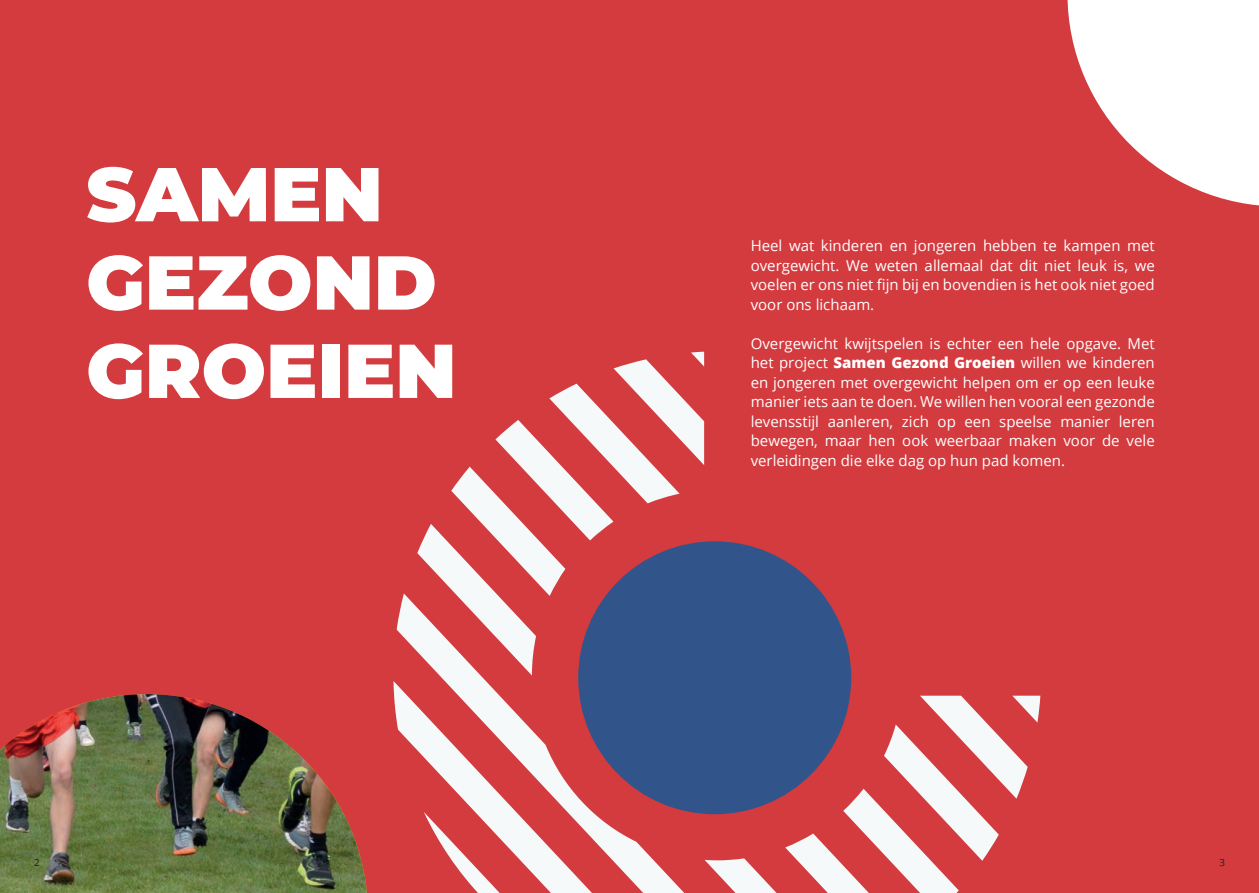
<style>
.page{position:relative;width:1259px;height:893px;background:#d33b3f}
.page>*{position:absolute;margin:0;border:0;box-sizing:border-box;transform-origin:0 0}
.t1{font:900 76.2px/88.3px "Montserrat";color:#fff}
.t2{font:15px/19.5px "Open Sans";color:#fff;text-align:justify}
.t3{font:9.75px "Open Sans";color:#231f20}
.s1{font-weight:800}
</style>
<div class="page">
<div style="left:578px;top:541px;width:273px;height:273px;background:#31558b;border-radius:50%"></div>
<svg style="left:397px;top:593px;width:307px;height:221px"></svg>
<svg style="left:393px;top:681px;width:297px;height:212px"></svg>
<svg style="left:424px;top:812px;width:137px;height:81px"></svg>
<svg style="left:704px;top:696px;width:336px;height:197px"></svg>
<svg style="left:417px;top:352px;width:287px;height:323px"></svg>
<svg style="left:1067px;top:0;width:192px;height:206px"></svg>
<img style="left:0;top:694px;width:367px;height:199px">
<h1 class="t1" style="left:86px;top:145px;width:372px">SAMEN<br>GEZOND<br>GROEIEN</h1>
<p class="t2" style="left:750px;top:236px;width:405px">Heel wat kinderen en jongeren hebben te kampen met overgewicht. We weten allemaal dat dit niet leuk is, we voelen er ons niet fijn bij en bovendien is het ook niet goed voor ons lichaam.</p>
<p class="t2" style="left:750px;top:333px;width:405px">Overgewicht kwijtspelen is echter een hele opgave. Met het project <span class="s1">Samen Gezond Groeien</span> willen we kinderen en jongeren met overgewicht helpen om er op een leuke manier iets aan te doen. We willen hen vooral een gezonde levensstijl aanleren, zich op een speelse manier leren bewegen, maar hen ook weerbaar maken voor de vele verleidingen die elke dag op hun pad komen.</p>
<p class="t3" style="left:34px;top:856px;width:7px">2</p>
<p class="t3" style="left:1219px;top:856px;width:7px">3</p>
</div>
